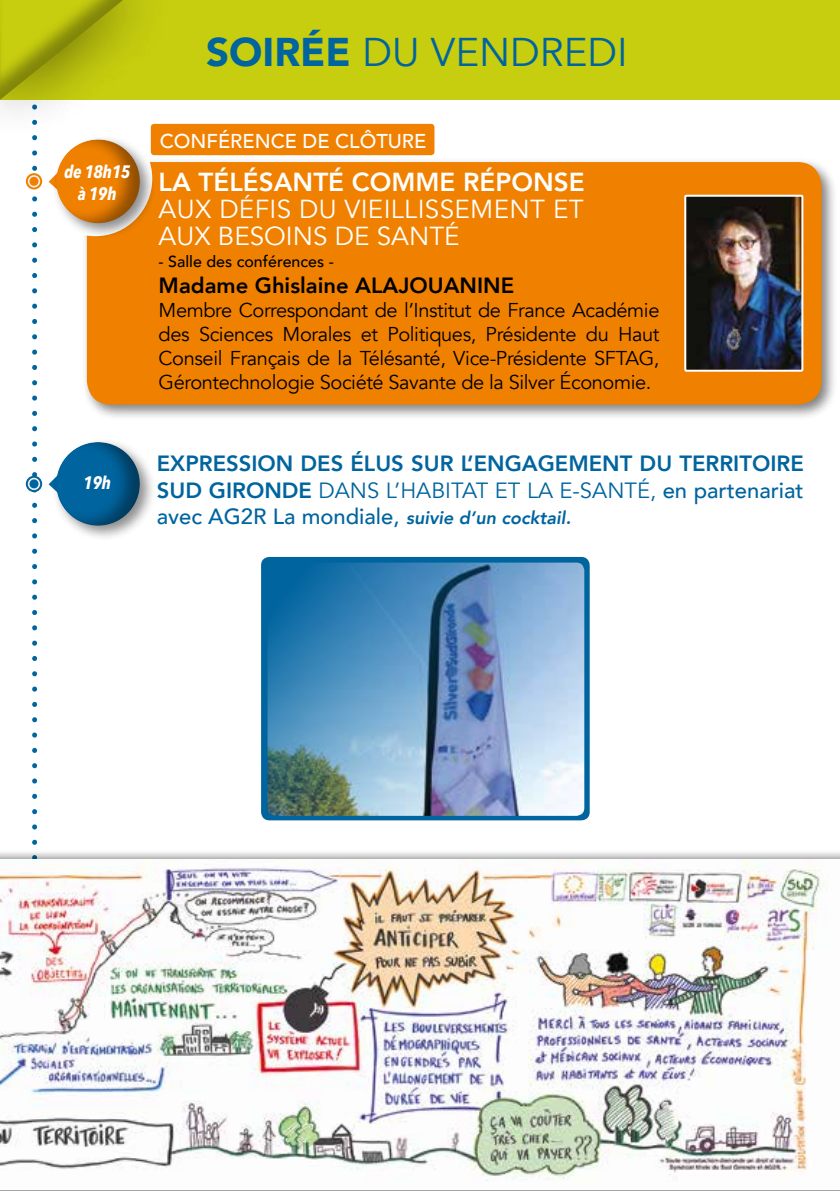
<style>
.page{position:relative;width:840px;height:1191px;background:#fff}
.page>*{position:absolute;margin:0;border:0;box-sizing:border-box;transform-origin:0 0}
.t1{font:40px "Avenir";color:#00649e}
.t2{font:26px/27px "Avenir";letter-spacing:.015em;color:#fff}
.t3{font:800 26px "Avenir";color:#fff}
.t4{font:800 22px/26.4px "Avenir";color:#00649e;text-align:justify}
.t5{font:800 22px "Avenir";color:#000}
.t6{font:20px/24px "Avenir";letter-spacing:-.02em;color:#000;text-align:justify}
.t7{font:500 20px "Avenir";color:#fff}
.t8{font:italic 700 18px/21.6px "Avenir Next Condensed";letter-spacing:-.015em;color:#fff;text-align:center}
.t9{font:500 16px "Avenir";color:#000}
.s1{font-weight:900}
.s2{font-weight:400}
.s3{font-weight:500}
.s4{font-style:italic;font-size:18px}
</style>
<div class="page">
<svg style="left:32px;top:150px;width:5px;height:695px"></svg>
<svg style="left:27px;top:477px;width:14px;height:14px"></svg>
<div style="left:26px;top:476px;width:16px;height:16px;border:2px solid #00649e;border-radius:50%"></div>
<div style="left:29px;top:479px;width:9px;height:9px;background:#00649e;border-radius:50%"></div>
<div style="left:51px;top:437px;width:105px;height:105px;background:#000;opacity:.45"></div>
<div style="left:53px;top:441px;width:87px;height:88px;background:#000;opacity:.4"></div>
<div style="left:0;top:0;width:839px;height:100px;background:#c7ce0f"></div>
<div style="left:0;top:0;width:180px;height:148px;background:#000;opacity:.5"></div>
<div style="left:0;top:0;width:130px;height:107px;background:#000;opacity:.35"></div>
<div style="left:0;top:849px;width:839px;height:342px;background:#000;opacity:.75"></div>
<img style="left:0;top:860px;width:839px;height:329px">
<div style="left:81px;top:157px;width:756px;height:264px;background:#000;opacity:.5"></div>
<div style="left:87px;top:162px;width:734px;height:243px;background:#f08100;border-radius:24px"></div>
<div style="left:38px;top:121px;width:114px;height:115px;background:#fff;border-radius:50%"></div>
<svg style="left:27px;top:174px;width:14px;height:14px"></svg>
<div style="left:26px;top:173px;width:16px;height:16px;border:2px solid #f08100;border-radius:50%"></div>
<div style="left:29px;top:177px;width:9px;height:9px;background:#f08100;border-radius:50%"></div>
<div style="left:51px;top:134px;width:105px;height:105px;background:#000;opacity:.45"></div>
<div style="left:53px;top:138px;width:87px;height:88px;background:#000;opacity:.4"></div>
<div style="left:151px;top:124px;width:283px;height:31px;background:#f08100;border-radius:3px"></div>
<img style="left:687px;top:198px;width:112px;height:171px">
<div style="left:684px;top:195px;width:118px;height:177px;border:2px solid #fff"></div>
<div style="left:261px;top:557px;width:328px;height:263px;background:#00649e;border-radius:8px"></div>
<img style="left:267px;top:562px;width:317px;height:254px">
<p class="t8" style="left:64px;top:161px;width:68px">de 18h15 à 19h</p>
<p class="t8" style="left:83px;top:471px;width:29px">19h</p>
<h1 class="t1" style="left:206px;top:28px;width:422px"><span class="s1">SOIRÉE</span> DU VENDREDI</h1>
<p class="t7" style="left:160px;top:123px;width:268px">CONFÉRENCE DE CLÔTURE</p>
<h2 class="t3" style="left:158px;top:161px;width:427px">LA TÉLÉSANTÉ COMME RÉPONSE</h2>
<h2 class="t2" style="left:158px;top:196px;width:426px">AUX DÉFIS DU VIEILLISSEMENT ET<br>AUX BESOINS DE SANTÉ</h2>
<p class="t9" style="left:158px;top:247px;width:176px">- Salle des conférences -</p>
<p class="t5" style="left:158px;top:268px;width:357px">Madame Ghislaine ALAJOUANINE</p>
<p class="t6" style="left:158px;top:298px;width:502px">Membre Correspondant de l’Institut de France Académie des Sciences Morales et Politiques, Présidente du Haut Conseil Français de la Télésanté, Vice-Présidente SFTAG, Gérontechnologie Société Savante de la Silver Économie.</p>
<p class="t4" style="left:157px;top:450px;width:648px">EXPRESSION DES ÉLUS SUR L’ENGAGEMENT DU TERRITOIRE SUD GIRONDE <span class="s2">DANS L’HABITAT ET LA E-SANTÉ,</span> <span class="s3">en partenariat avec AG2R La mondiale,</span> <span class="s4">suivie d’un cocktail.</span></p>
</div>
